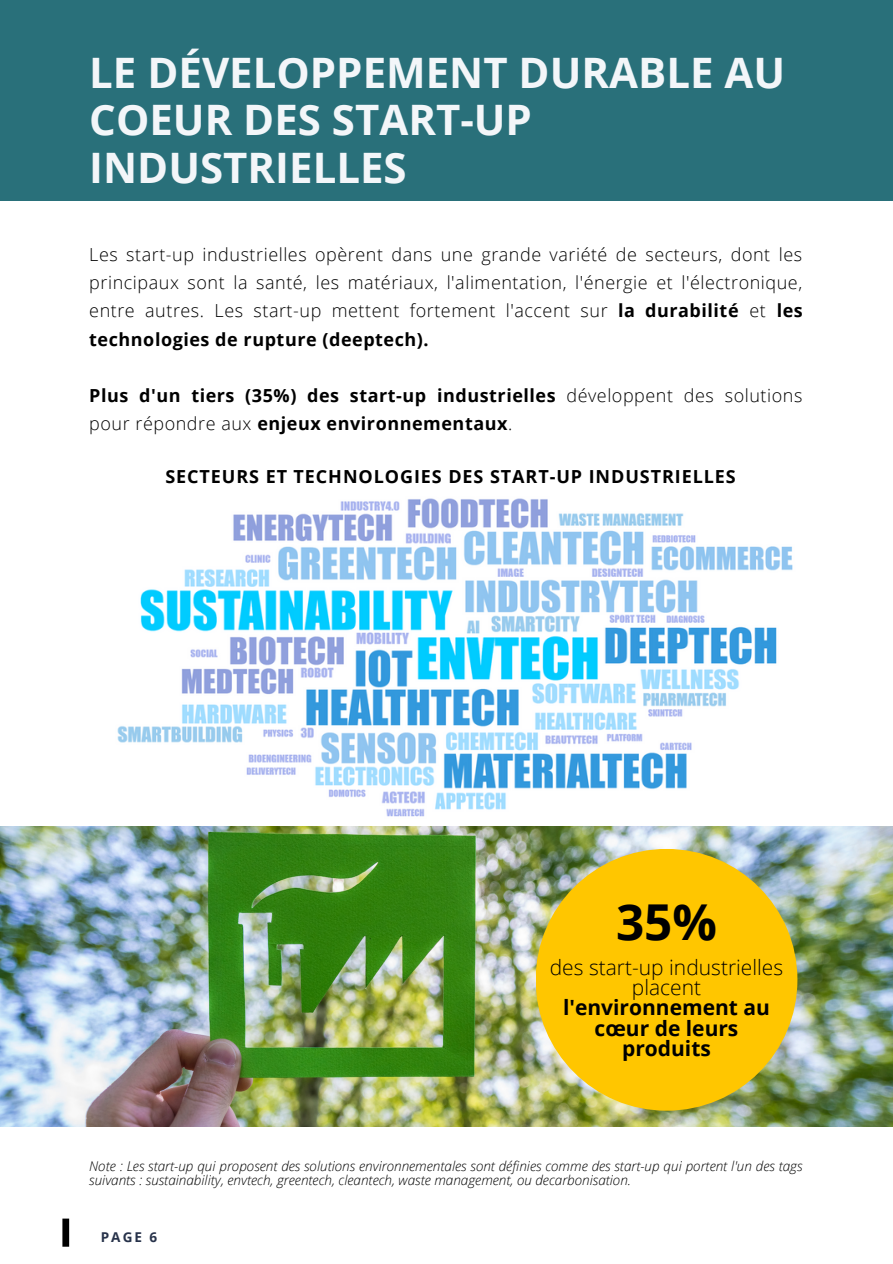
<style>
.page{position:relative;width:893px;height:1264px;background:#fff}
.page>*{position:absolute;margin:0;border:0;box-sizing:border-box;transform-origin:0 0}
.t1{font:700 49.5px "Open Sans";color:#000}
.t2{font:700 42px/47.2px "Open Sans";color:#f3f6f9}
.t3{font:700 21px/20.2px "Open Sans";color:#000;text-align:center}
.t4{font:300 21px/20.2px "Open Sans";color:#000;text-align:center}
.t5{font:300 18px/28px "Open Sans";letter-spacing:.03em;color:#000;text-align:justify}
.t6{font:700 18px/28px "Open Sans";letter-spacing:.03em;color:#000}
.t7{font:700 18px "Open Sans";letter-spacing:.05em;color:#000}
.t8{font:italic 300 13.5px/13.5px "Open Sans";color:#000}
.t9{font:700 13.5px "Open Sans";color:#27324a}
.s1{font-weight:700}
.s2{font-weight:300}
</style>
<div class="page">
<div style="left:0;top:0;width:892px;height:200px;background:#29707a"></div>
<div style="left:62px;top:1218px;width:7px;height:28px;background:#000"></div>
<img style="left:117px;top:498px;width:676px;height:319px">
<img style="left:0;top:826px;width:892px;height:300px">
<div style="left:535px;top:849px;width:262px;height:261px;background:#ffc600;border-radius:50%"></div>
<h2 class="t2" style="left:89px;top:48px;width:697px">LE DÉVELOPPEMENT DURABLE AU<br>COEUR DES START-UP<br>INDUSTRIELLES</h2>
<p class="t5" style="left:89px;top:240px;width:715px">Les start-up industrielles opèrent dans une grande variété de secteurs, dont les principaux sont la santé, les matériaux, l'alimentation, l'énergie et l'électronique, entre autres. Les start-up mettent fortement l'accent sur <span class="s1">la durabilité</span> et <span class="s1">les technologies de rupture (deeptech).</span></p>
<p class="t6" style="left:89px;top:381px;width:714px">Plus d'un tiers (35%) des start-up industrielles <span class="s2">développent des solutions pour répondre aux</span> enjeux environnementaux<span class="s2">.</span></p>
<p class="t7" style="left:165px;top:463px;width:572px">SECTEURS ET TECHNOLOGIES DES START-UP INDUSTRIELLES</p>
<h1 class="t1" style="left:616px;top:887px;width:102px">35%</h1>
<p class="t4" style="left:549px;top:956px;width:235px">des start-up industrielles placent</p>
<p class="t3" style="left:563px;top:997px;width:208px">l'environnement au cœur de leurs produits</p>
<p class="t8" style="left:89px;top:1159px;width:714px">Note : Les start-up qui proposent des solutions environnementales sont définies comme des start-up qui portent l'un des tags suivants : sustainability, envtech, greentech, cleantech, waste management, ou decarbonisation.</p>
<p class="t9" style="left:101px;top:1227px;width:58px">PAGE 6</p>
</div>
